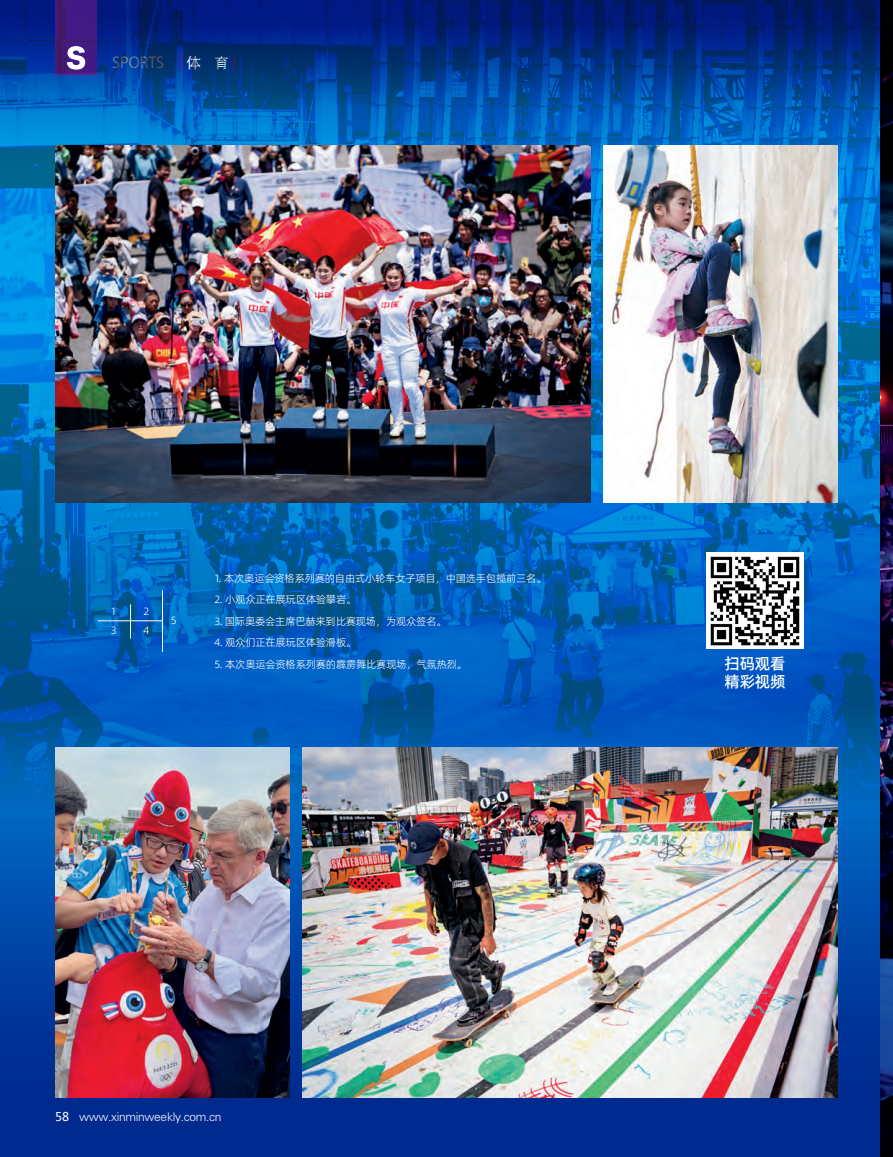
<style>
.page{position:relative;width:893px;height:1157px;background:#fff}
.page>*{position:absolute;margin:0;border:0;box-sizing:border-box;transform-origin:0 0}
.t1{font:15.75px/17.9px "Alibaba Pu Hui Ti 2 65 Medium";letter-spacing:-.025em;color:#fff}
.t2{font:15px "Koz Go Pro";color:#939598}
.t3{font:15px "FZHTJW GB1 0";color:#fff}
.t4{font:12px "FZXH1 JW GB1 0";letter-spacing:-.025em;color:#fff}
.t5{font:10.5px "Alibaba Pu Hui Ti 2 45 Light";letter-spacing:-.025em;color:#fff}
.s1{font-family:"Microsoft Ya Hei"}
</style>
<div class="page">
<svg style="left:0;top:810px;width:880px;height:347px;background:#013596"></svg>
<img style="left:0;top:0;width:880px;height:810px">
<img style="left:880px;top:0;width:13px;height:1157px">
<img style="left:707px;top:552px;width:96px;height:97px">
<hr style="left:98px;top:620px;width:65px;height:1px;background:#fff">
<hr style="left:162px;top:590px;width:1px;height:62px;background:#fff">
<svg style="left:130px;top:604px;width:1px;height:34px"></svg>
<img style="left:302px;top:747px;width:536px;height:350px">
<img style="left:55px;top:747px;width:234px;height:350px">
<img style="left:604px;top:146px;width:234px;height:357px">
<img style="left:55px;top:146px;width:536px;height:357px">
<h2 class="t2" style="left:112px;top:53px;width:53px">SPORTS</h2>
<h2 class="t3" style="left:187px;top:55px;width:44px">体 育</h2>
<p class="t5" style="left:111px;top:604px;width:7px">1</p>
<p class="t5" style="left:111px;top:622px;width:7px">3</p>
<p class="t5" style="left:143px;top:604px;width:7px">2</p>
<p class="t5" style="left:143px;top:622px;width:7px">4</p>
<p class="t5" style="left:171px;top:612px;width:7px">5</p>
<p class="t5" style="left:214px;top:570px;width:334px">1. 本次奥运会资格系列赛的自由式小轮车女子项目，中国选手包揽前三名。</p>
<p class="t5" style="left:214px;top:591px;width:144px">2. 小观众正在展玩区体验攀岩。</p>
<p class="t5" style="left:214px;top:613px;width:234px">3. 国际奥委会主席巴赫来到比赛现场，为观众签名。</p>
<p class="t5" style="left:214px;top:635px;width:144px">4. 观众们正在展玩区体验滑板。</p>
<p class="t5" style="left:214px;top:656px;width:254px">5. 本次奥运会资格系列赛的霹雳舞比赛现场，气氛热烈。</p>
<p class="t4" style="left:55px;top:1109px;width:168px"><span class="s1">58</span> www.xinminweekly.com.cn</p>
<p class="t1" style="left:724px;top:654px;width:63px">扫码观看精彩视频</p>
</div>
